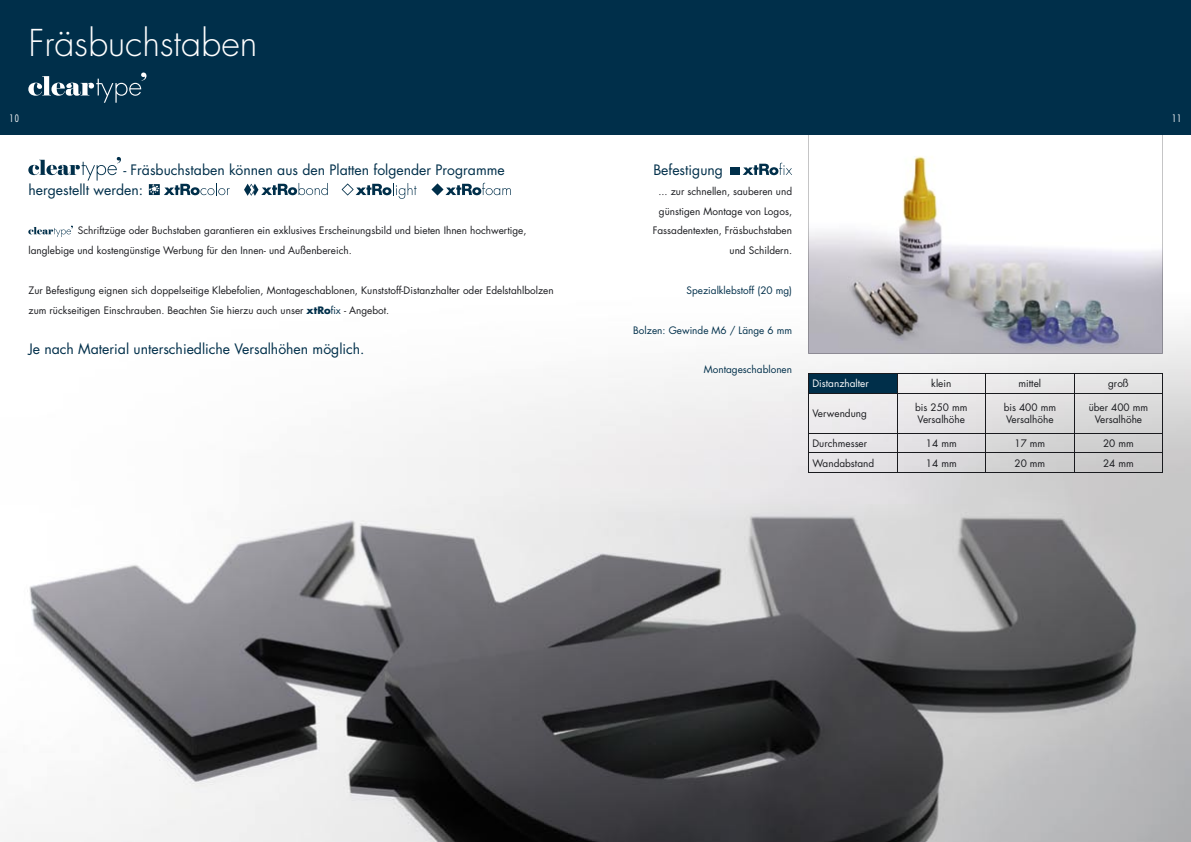
<style>
.page{position:relative;width:1191px;height:842px;background:#fff}
.page>*{position:absolute;margin:0;border:0;box-sizing:border-box;transform-origin:0 0}
.t1{font:300 36px "Futura";color:#fff}
.t2{font:14px/19.8px "Futura";color:#002f4a}
.t3{font:14px "Futura";color:#fff}
.t4{font:10px/19.8px "Futura";color:#191a1e}
.t5{font:10px "Futura";color:#002f4a}
.t6{font:10px "Futura";color:#fff}
.t7{font:300 condensed 10px "Futura";color:#fff}
.s1{font-weight:700;color:#002f4a}
.s2{color:#002f4a}
</style>
<div class="page">
<svg style="left:730px;top:163px;width:62px;height:12px"></svg>
<img style="left:4px;top:274px;width:1187px;height:568px">
<svg style="left:808px;top:135px;width:354px;height:218px"></svg>
<svg style="left:149px;top:183px;width:81px;height:12px"></svg>
<svg style="left:244px;top:183px;width:84px;height:13px"></svg>
<svg style="left:341px;top:183px;width:75px;height:16px"></svg>
<svg style="left:431px;top:183px;width:80px;height:13px"></svg>
<svg style="left:28px;top:157px;width:93px;height:24px"></svg>
<svg style="left:28px;top:226px;width:45px;height:11px"></svg>
<div style="left:808px;top:373px;width:89px;height:20px;background:#002f4a"></div>
<hr style="left:808px;top:373px;width:89px;height:1px;background:#191a1e">
<svg style="left:808px;top:374px;width:1px;height:19px"></svg>
<hr style="left:897px;top:373px;width:88px;height:1px;background:#191a1e">
<svg style="left:897px;top:374px;width:1px;height:19px"></svg>
<hr style="left:985px;top:373px;width:89px;height:1px;background:#191a1e">
<svg style="left:985px;top:374px;width:1px;height:19px"></svg>
<hr style="left:1074px;top:373px;width:88px;height:1px;background:#191a1e">
<svg style="left:1074px;top:374px;width:1px;height:19px"></svg>
<svg style="left:1162px;top:374px;width:1px;height:19px"></svg>
<hr style="left:808px;top:393px;width:89px;height:1px;background:#191a1e">
<hr style="left:808px;top:393px;width:1px;height:40px;background:#191a1e">
<hr style="left:897px;top:393px;width:88px;height:1px;background:#191a1e">
<hr style="left:897px;top:393px;width:1px;height:40px;background:#191a1e">
<hr style="left:985px;top:393px;width:89px;height:1px;background:#191a1e">
<hr style="left:985px;top:393px;width:1px;height:40px;background:#191a1e">
<hr style="left:1074px;top:393px;width:88px;height:1px;background:#191a1e">
<hr style="left:1074px;top:393px;width:1px;height:40px;background:#191a1e">
<hr style="left:1162px;top:393px;width:1px;height:40px;background:#191a1e">
<hr style="left:808px;top:433px;width:89px;height:1px;background:#191a1e">
<hr style="left:897px;top:433px;width:88px;height:1px;background:#191a1e">
<hr style="left:985px;top:433px;width:89px;height:1px;background:#191a1e">
<hr style="left:1074px;top:433px;width:88px;height:1px;background:#191a1e">
<hr style="left:808px;top:453px;width:89px;height:1px;background:#191a1e">
<svg style="left:808px;top:434px;width:1px;height:39px"></svg>
<hr style="left:897px;top:453px;width:88px;height:1px;background:#191a1e">
<svg style="left:897px;top:434px;width:1px;height:39px"></svg>
<hr style="left:985px;top:453px;width:89px;height:1px;background:#191a1e">
<svg style="left:985px;top:434px;width:1px;height:39px"></svg>
<hr style="left:1074px;top:453px;width:88px;height:1px;background:#191a1e">
<svg style="left:1074px;top:434px;width:1px;height:39px"></svg>
<svg style="left:1162px;top:433px;width:1px;height:40px"></svg>
<hr style="left:808px;top:473px;width:89px;height:1px;background:#191a1e">
<hr style="left:897px;top:473px;width:88px;height:1px;background:#191a1e">
<hr style="left:985px;top:473px;width:89px;height:1px;background:#191a1e">
<hr style="left:1074px;top:473px;width:88px;height:1px;background:#191a1e">
<div style="left:0;top:0;width:1191px;height:135px;background:#002f4a"></div>
<svg style="left:28px;top:73px;width:118px;height:30px"></svg>
<h1 class="t1" style="left:28px;top:20px;width:230px">Fräsbuchstaben</h1>
<p class="t7" style="left:10px;top:112px;width:11px">10</p>
<p class="t7" style="left:1172px;top:112px;width:11px">11</p>
<h2 class="t2" style="left:28px;top:160px;width:478px;text-indent:95px">- Fräsbuchstaben können aus den Platten folgender Programme hergestellt werden:</h2>
<p class="t4" style="left:28px;top:221px;width:499px;text-indent:49px">Schriftzüge oder Buchstaben garantieren ein exklusives Erscheinungsbild und bieten Ihnen hochwertige, langlebige und kostengünstige Werbung für den Innen- und Außenbereich.</p>
<p class="t4" style="left:28px;top:280px;width:526px">Zur Befestigung eignen sich doppelseitige Klebefolien, Montageschablonen, Kunststoff-Distanzhalter oder Edelstahlbolzen zum rückseitigen Einschrauben. Beachten Sie hierzu auch unser <span class="s1">xtRo</span><span class="s2">fix</span> - Angebot.</p>
<h2 class="t2" style="left:28px;top:338px;width:337px">Je nach Material unterschiedliche Versalhöhen möglich.</h2>
<h2 class="t2" style="left:653px;top:160px;width:71px">Befestigung</h2>
<h2 class="t3" style="left:787px;top:160px;width:6px">.</h2>
<p class="t4" style="left:652px;top:181px;width:141px;text-align:right">... zur schnellen, sauberen und günstigen Montage von Logos,<br>Fassadentexten, Fräsbuchstaben und Schildern.</p>
<p class="t5" style="left:686px;top:283px;width:107px">Spezialklebstoff (20 mg)</p>
<p class="t5" style="left:633px;top:323px;width:160px">Bolzen: Gewinde M6 / Länge 6 mm</p>
<p class="t5" style="left:704px;top:363px;width:90px">Montageschablonen</p>
<p class="t6" style="left:812px;top:377px;width:58px">Distanzhalter</p>
<p class="t4" style="left:931px;top:374px;width:22px">klein</p>
<p class="t4" style="left:1018px;top:374px;width:24px">mittel</p>
<p class="t4" style="left:1108px;top:374px;width:22px">groß</p>
<p class="t4" style="left:812px;top:403px;width:56px">Verwendung</p>
<p class="t4" style="left:915px;top:401px;width:54px;line-height:12px">bis 250 mm<br>Versalhöhe</p>
<p class="t4" style="left:1003px;top:401px;width:54px;line-height:12px">bis 400 mm<br>Versalhöhe</p>
<p class="t4" style="left:1088px;top:401px;width:61px;line-height:12px;text-align:center">über 400 mm<br>Versalhöhe</p>
<p class="t4" style="left:812px;top:433px;width:56px">Durchmesser</p>
<p class="t4" style="left:926px;top:433px;width:32px">14 mm</p>
<p class="t4" style="left:1014px;top:433px;width:32px">17 mm</p>
<p class="t4" style="left:1103px;top:433px;width:32px">20 mm</p>
<p class="t4" style="left:812px;top:453px;width:63px">Wandabstand</p>
<p class="t4" style="left:926px;top:453px;width:32px">14 mm</p>
<p class="t4" style="left:1014px;top:453px;width:32px">20 mm</p>
<p class="t4" style="left:1103px;top:453px;width:32px">24 mm</p>
</div>
